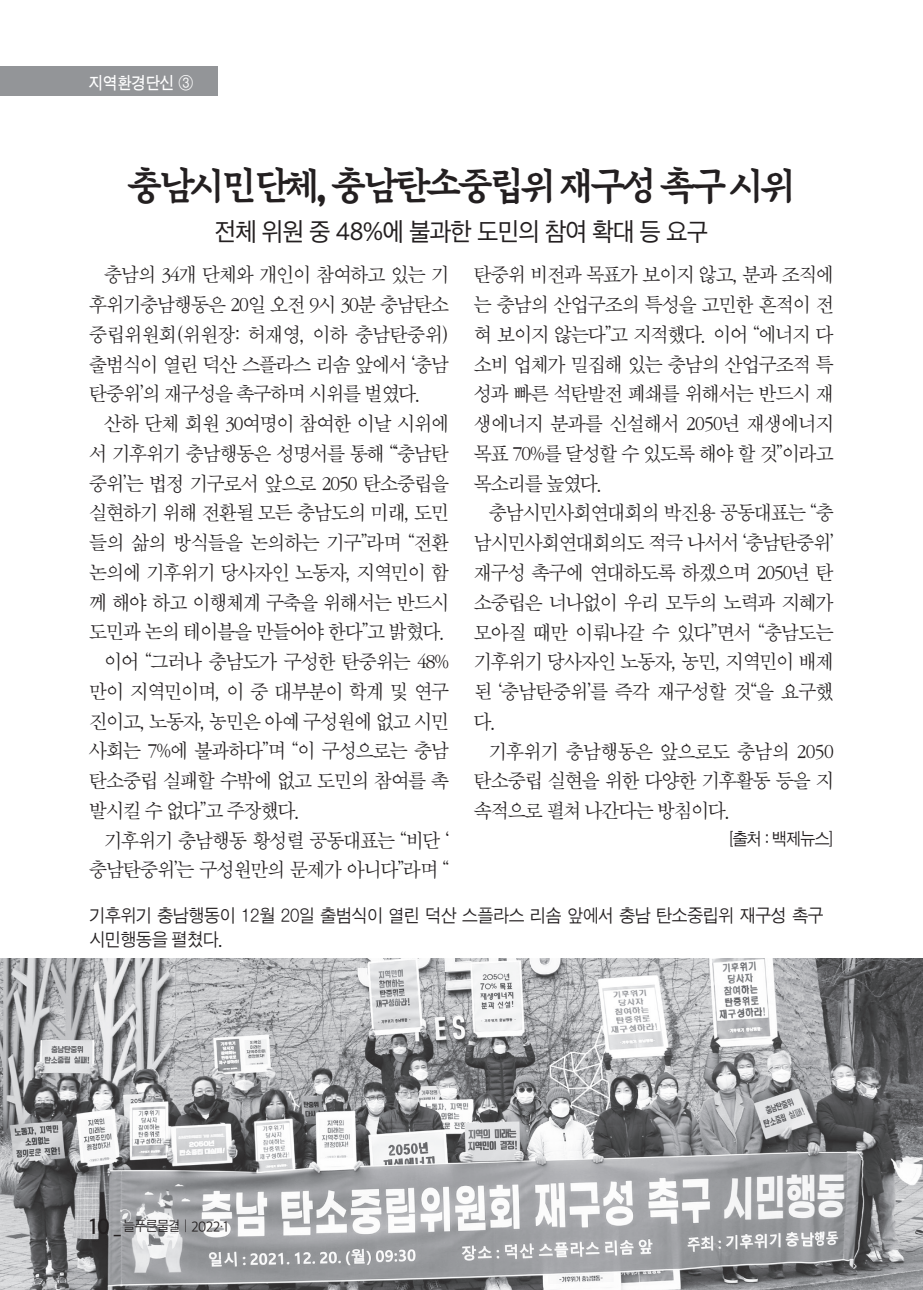
<style>
.page{position:relative;width:923px;height:1290px;background:#fff}
.page>*{position:absolute;margin:0;border:0;box-sizing:border-box;transform-origin:0 0}
.t1{font:38.5px "SD Danpyunsun B d Bd V";letter-spacing:-.135em;color:#231f20;scale:.95 1}
.t2{font:24.5px "SD Gothic Neoa Uni d Rg";letter-spacing:-.03em;color:#231f20;scale:.95 1}
.t3{font:21px/29.8px "SD Myeongjo a Lt";letter-spacing:-.05em;color:#231f20;text-align:justify;scale:.95 1}
.t4{font:18.55px/24px "SD Gothic a Lt";letter-spacing:-.015em;color:#231f20;scale:.95 1}
.t5{font:17.5px "SD Gothic a Lt";letter-spacing:-.05em;color:#231f20;scale:.95 1}
.t6{font:17.5px "SD Gothic b Md";color:#fff;scale:.9 1}
.t7{font:14px "SD Gothic a Lt";letter-spacing:-.05em;color:#231f20;scale:.95 1}
.s1{font-family:"SD Gd Gulim"}
.s2{font-family:"SD Gothic Neoa f Sm";font-size:21px}
.s3{font-family:"SD Gothic Neoa c Lt"}
</style>
<div class="page">
<img style="left:0;top:958px;width:923px;height:332px">
<div style="left:0;top:66px;width:217px;height:29px;background:#939598"></div>
<p class="t6" style="left:89px;top:74px;width:117px">지역환경단신 ③</p>
<h1 class="t1" style="left:126px;top:166px;width:707px">충남시민단체<span class="s1">,</span> 충남탄소중립위 재구성 촉구 시위</h1>
<p class="t2" style="left:215px;top:219px;width:521px">전체 위원 중 48%에 불과한 도민의 참여 확대 등 요구</p>
<p class="t3" style="left:89px;top:260px;width:380px;text-indent:15px">충남의 34개 단체와 개인이 참여하고 있는 기 후위기충남행동은 20일 오전 9시 30분 충남탄소 중립위원회(위원장: 허재영, 이하 충남탄중위) 출범식이 열린 덕산 스플라스 리솜 앞에서 ‘충남 탄중위’의 재구성을 촉구하며 시위를 벌였다.</p>
<p class="t3" style="left:104px;top:409px;width:364px">산하 단체 회원 30여명이 참여한 이날 시위에</p>
<p class="t3" style="left:89px;top:439px;width:380px">서 기후위기 충남행동은 성명서를 통해 “‘충남탄</p>
<p class="t3" style="left:89px;top:468px;width:380px">중위’는 법정 기구로서 앞으로 2050 탄소중립을</p>
<p class="t3" style="left:89px;top:498px;width:380px">실현하기 위해 전환될 모든 충남도의 미래, 도민</p>
<p class="t3" style="left:89px;top:528px;width:380px">들의 삶의 방식들을 논의하는 기구”라며 “전환</p>
<p class="t3" style="left:89px;top:558px;width:380px">논의에 기후위기 당사자인 노동자, 지역민이 함</p>
<p class="t3" style="left:89px;top:587px;width:380px">께 해야 하고 이행체계 구축을 위해서는 반드시</p>
<p class="t3" style="left:89px;top:617px;width:377px">도민과 논의 테이블을 만들어야 한다”고 밝혔다.</p>
<p class="t3" style="left:104px;top:647px;width:364px">이어 “그러나 충남도가 구성한 탄중위는 48%</p>
<p class="t3" style="left:89px;top:677px;width:380px">만이 지역민이며, 이 중 대부분이 학계 및 연구</p>
<p class="t3" style="left:89px;top:706px;width:380px">진이고, 노동자, 농민은 아예 구성원에 없고 시민</p>
<p class="t3" style="left:89px;top:736px;width:380px">사회는 7%에 불과하다”며 “이 구성으로는 충남</p>
<p class="t3" style="left:89px;top:766px;width:380px">탄소중립 실패할 수밖에 없고 도민의 참여를 촉</p>
<p class="t3" style="left:89px;top:796px;width:225px">발시킬 수 없다”고 주장했다.</p>
<p class="t3" style="left:104px;top:825px;width:364px">기후위기 충남행동 황성렬 공동대표는 “비단 ‘</p>
<p class="t3" style="left:89px;top:855px;width:380px">충남탄중위’는 구성원만의 문제가 아니다”라며 “</p>
<p class="t3" style="left:474px;top:260px;width:380px">탄중위 비전과 목표가 보이지 않고, 분과 조직에 는 충남의 산업구조의 특성을 고민한 흔적이 전 혀 보이지 않는다”고 지적했다. 이어 “에너지 다 소비 업체가 밀집해 있는 충남의 산업구조적 특 성과 빠른 석탄발전 폐쇄를 위해서는 반드시 재 생에너지 분과를 신설해서 2050년 재생에너지 목표 70%를 달성할 수 있도록 해야 할 것”이라고 목소리를 높였다.</p>
<p class="t3" style="left:474px;top:498px;width:380px;text-indent:15px">충남시민사회연대회의 박진용 공동대표는 “충 남시민사회연대회의도 적극 나서서 ‘충남탄중위’ 재구성 촉구에 연대하도록 하겠으며 2050년 탄 소중립은 너나없이 우리 모두의 노력과 지혜가 모아질 때만 이뤄나갈 수 있다”면서 “충남도는 기후위기 당사자인 노동자, 농민, 지역민이 배제 된 ‘충남탄중위’를 즉각 재구성할 것“을 요구했 다.</p>
<p class="t3" style="left:474px;top:736px;width:380px;text-indent:15px">기후위기 충남행동은 앞으로도 충남의 2050 탄소중립 실현을 위한 다양한 기후활동 등을 지 속적으로 펼쳐 나간다는 방침이다.</p>
<p class="t5" style="left:728px;top:830px;width:112px">[출처 : 백제뉴스]</p>
<p class="t4" style="left:90px;top:903px;width:774px">기후위기 충남행동이 12월 20일 출범식이 열린 덕산 스플라스 리솜 앞에서 충남 탄소중립위 재구성 촉구 시민행동을 펼쳤다.</p>
<p class="t7" style="left:89px;top:1219px;width:148px"><span class="s2">10 _</span> 늘푸른물결｜<span class="s3">2022·1</span></p>
</div>
